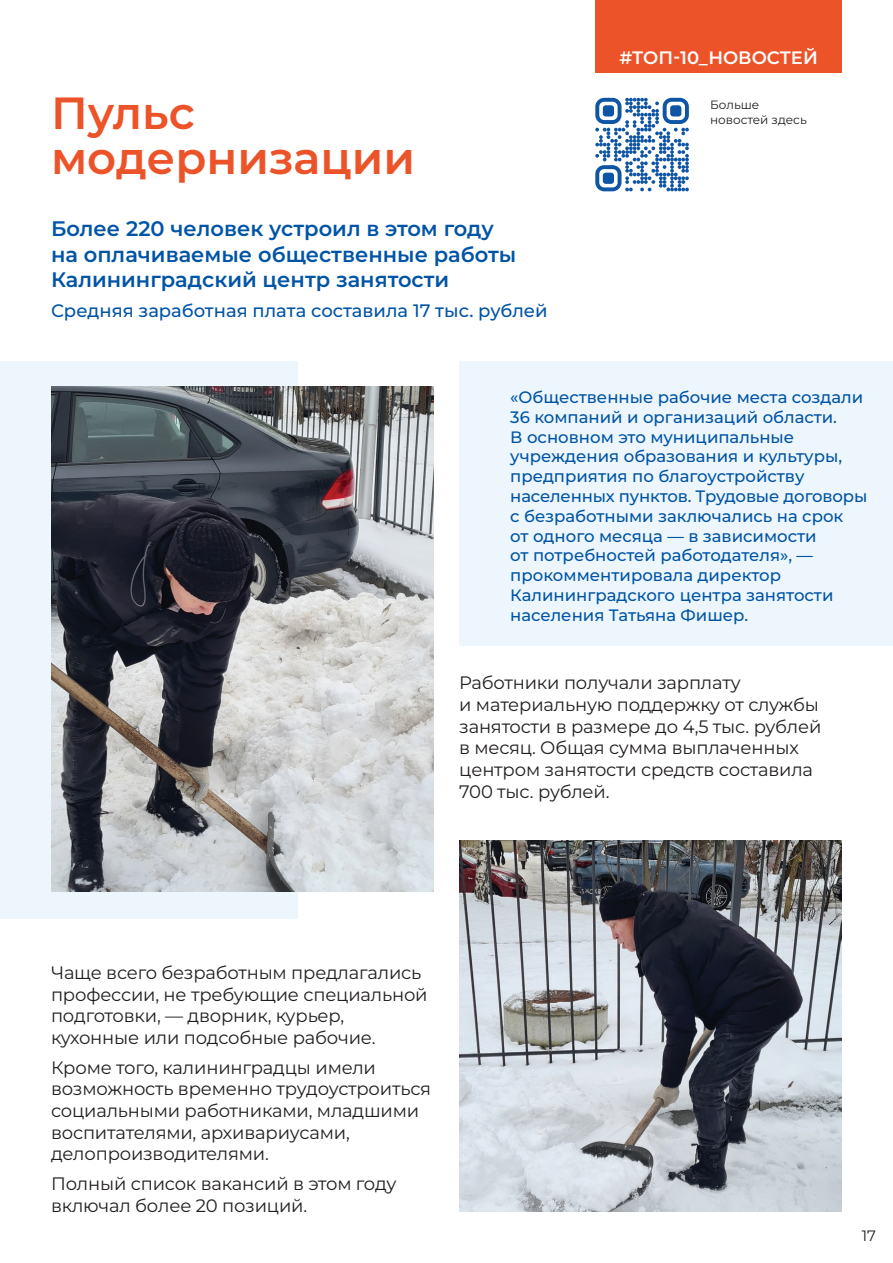
<style>
.page{position:relative;width:893px;height:1263px;background:#fff}
.page>*{position:absolute;margin:0;border:0;box-sizing:border-box;transform-origin:0 0}
.t1{font:600 45px "Montserrat";color:#ec5328}
.t2{font:600 21px/25.2px "Montserrat";color:#0154a6}
.t3{font:18px/21.6px "Montserrat";letter-spacing:-.01em;color:#231f20}
.t4{font:500 18px "Montserrat";color:#0154a6}
.t5{font:600 18px "Montserrat";color:#fff}
.t6{font:500 16.5px/19.8px "Montserrat";color:#0154a6}
.t7{font:15px "Montserrat";color:#231f20}
.t8{font:12px "Montserrat";color:#231f20}
</style>
<div class="page">
<div style="left:0;top:361px;width:298px;height:557px;background:#edf6fc"></div>
<div style="left:459px;top:361px;width:434px;height:285px;background:#edf6fc"></div>
<svg style="left:595px;top:98px;width:94px;height:93px"></svg>
<div style="left:595px;top:0;width:247px;height:72px;background:#ec5328"></div>
<img style="left:51px;top:386px;width:383px;height:505px">
<img style="left:459px;top:840px;width:383px;height:372px">
<h1 class="t1" style="left:51px;top:83px;width:145px">Пульс</h1>
<h1 class="t1" style="left:51px;top:128px;width:366px">модернизации</h1>
<p class="t2" style="left:51px;top:216px;width:467px">Более 220 человек устроил в этом году на оплачиваемые общественные работы<br>Калининградский центр занятости</p>
<p class="t4" style="left:51px;top:299px;width:498px">Средняя заработная плата составила 17 тыс. рублей</p>
<p class="t5" style="left:619px;top:45px;width:200px">#ТОП-10_НОВОСТЕЙ</p>
<p class="t8" style="left:710px;top:97px;width:51px">Больше</p>
<p class="t8" style="left:710px;top:112px;width:98px">новостей здесь</p>
<p class="t6" style="left:510px;top:387px;width:359px">«Общественные рабочие места создали 36 компаний и организаций области.<br>В основном это муниципальные учреждения образования и культуры, предприятия по благоустройству населенных пунктов. Трудовые договоры с безработными заключались на срок<br>от одного месяца — в зависимости<br>от потребностей работодателя», — прокомментировала директор Калининградского центра занятости населения Татьяна Фишер.</p>
<p class="t3" style="left:459px;top:672px;width:364px">Работники получали зарплату<br>и материальную поддержку от службы занятости в размере до 4,5 тыс. рублей в месяц. Общая сумма выплаченных центром занятости средств составила<br>700 тыс. рублей.</p>
<p class="t3" style="left:51px;top:961px;width:378px">Чаще всего безработным предлагались профессии, не требующие специальной подготовки, — дворник, курьер, кухонные или подсобные рабочие.</p>
<p class="t3" style="left:51px;top:1056px;width:381px">Кроме того, калининградцы имели возможность временно трудоустроиться социальными работниками, младшими воспитателями, архивариусами, делопроизводителями.</p>
<p class="t3" style="left:51px;top:1173px;width:347px">Полный список вакансий в этом году включал более 20 позиций.</p>
<p class="t7" style="left:862px;top:1226px;width:16px">17</p>
</div>
